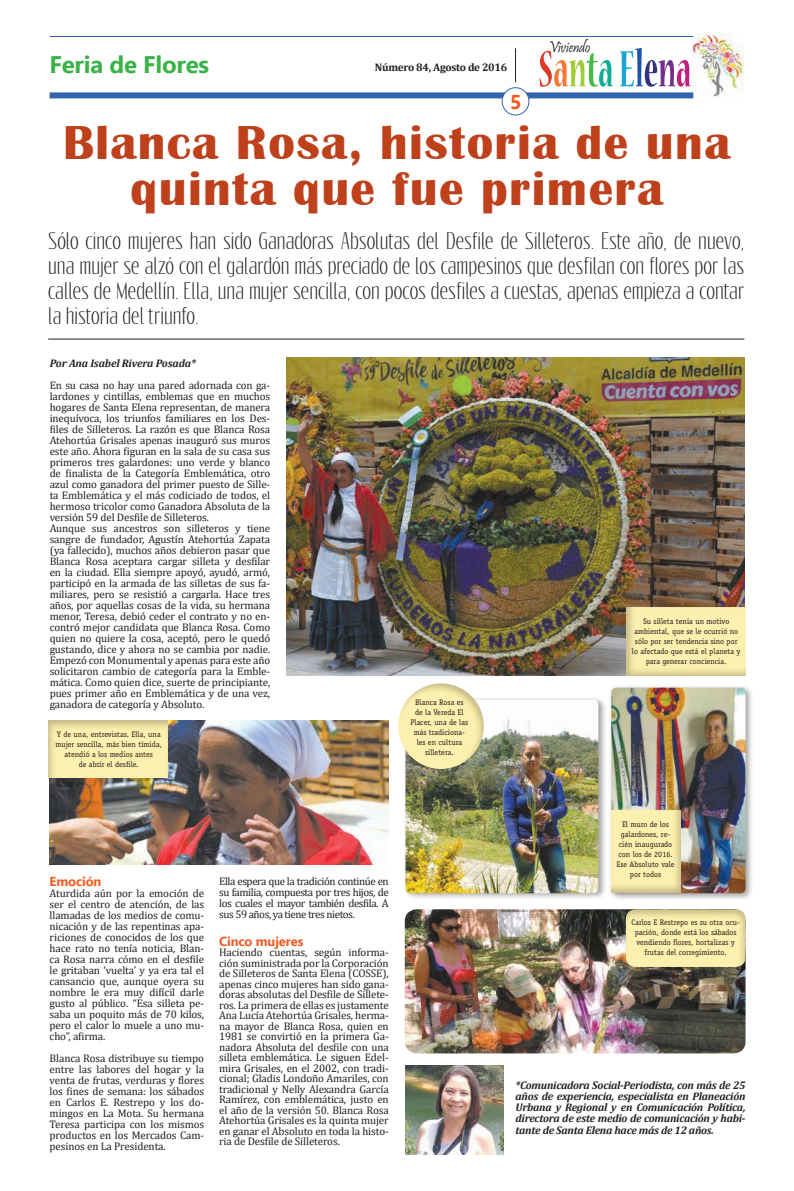
<style>
.page{position:relative;width:794px;height:1191px;background:#fff}
.page>*{position:absolute;margin:0;border:0;box-sizing:border-box;transform-origin:0 0}
.t1{font:700 49px/46px "Britannic";letter-spacing:.03em;color:#be411c;text-align:center}
.t2{font:700 24px "Ebrima";letter-spacing:-.01em;color:#3ab247}
.t3{font:21px/25px "Reswysokr";color:#241f1f;text-align:justify}
.t4{font:700 20px "Ebrima";color:#f45a21}
.t5{font:16.3px "Pristina";color:#241f1f;scale:.9 1}
.t6{font:700 13px "Ebrima";letter-spacing:-.01em;color:#f45a21}
.t7{font:11px/11px "Cambria";letter-spacing:-.01em;color:#241f1f;text-align:justify}
.t8{font:italic 700 11px/11px "Cambria";letter-spacing:-.02em;color:#241f1f;text-align:justify}
.t9{font:700 11px "Cambria";letter-spacing:-.025em;color:#241f1f}
.t10{font:8px/10px "Officina Serif Std";color:#241f1f;text-align:center}
</style>
<div class="page">
<img style="left:691px;top:33px;width:52px;height:64px">
<svg style="left:539px;top:51px;width:73px;height:36px"></svg>
<svg style="left:620px;top:48px;width:70px;height:39px"></svg>
<div style="left:50px;top:92px;width:643px;height:6px;background:#3364b0"></div>
<hr style="left:515px;top:48px;width:1px;height:34px;background:#241f1f">
<hr style="left:50px;top:36px;width:643px;height:1px;background:#3364b0">
<div style="left:502px;top:88px;width:27px;height:27px;background:#fff;border-radius:50%"></div>
<div style="left:501px;top:87px;width:28px;height:28px;border:1px solid #3364b0;border-radius:50%"></div>
<div style="left:403px;top:696px;width:204px;height:204px;background:#241f1f;opacity:.41"></div>
<img style="left:405px;top:700px;width:193px;height:193px">
<img style="left:405px;top:1065px;width:98px;height:90px">
<img style="left:287px;top:357px;width:457px;height:318px">
<hr style="left:48px;top:338px;width:696px;height:1px;background:#241f1f">
<img style="left:50px;top:720px;width:339px;height:145px">
<img style="left:405px;top:909px;width:340px;height:144px">
<div style="left:609px;top:684px;width:145px;height:216px;background:#241f1f;opacity:.41"></div>
<img style="left:611px;top:687px;width:134px;height:206px">
<div style="left:625px;top:607px;width:122px;height:70px;background:#241f1f;opacity:.25"></div>
<div style="left:611px;top:809px;width:71px;height:85px;background:#241f1f;opacity:.25"></div>
<div style="left:47px;top:718px;width:122px;height:60px;background:#241f1f;opacity:.25"></div>
<div style="left:624px;top:907px;width:122px;height:60px;background:#241f1f;opacity:.25"></div>
<div style="left:396px;top:681px;width:88px;height:88px;background:#241f1f;opacity:.25"></div>
<h2 class="t2" style="left:50px;top:47px;width:161px">Feria de Flores</h2>
<p class="t9" style="left:375px;top:59px;width:134px">Número 84, Agosto de 2016</p>
<h3 class="t4" style="left:510px;top:87px;width:13px">5</h3>
<h3 class="t5" style="left:548px;top:38px;width:48px">Viviendo</h3>
<h1 class="t1" style="left:63px;top:120px;width:668px">Blanca Rosa, historia de una quinta que fue primera</h1>
<p class="t3" style="left:48px;top:228px;width:697px">Sólo cinco mujeres han sido Ganadoras Absolutas del Desfile de Silleteros. Este año, de nuevo, una mujer se alzó con el galardón más preciado de los campesinos que desfilan con flores por las calles de Medellín. Ella, una mujer sencilla, con pocos desfiles a cuestas, apenas empieza a contar la historia del triunfo.</p>
<p class="t8" style="left:50px;top:358px;width:148px">Por Ana Isabel Rivera Posada*</p>
<p class="t7" style="left:50px;top:380px;width:222px;text-align:left">En su casa no hay una pared adornada con ga&shy;lardones y cintillas, emblemas que en muchos hogares de Santa Elena representan, de manera inequívoca, los triunfos familiares en los Des&shy;files de Silleteros. La razón es que Blanca Rosa Atehortúa Grisales apenas inauguró sus muros este año. Ahora figuran en la sala de su casa sus primeros tres galardones: uno verde y blanco de finalista de la Categoría Emblemática, otro azul como ganadora del primer puesto de Sille&shy;ta Emblemática y el más codiciado de todos, el hermoso tricolor como Ganadora Absoluta de la versión 59 del Desfile de Silleteros.<br>Aunque sus ancestros son silleteros y tiene sangre de fundador, Agustín Atehortúa Zapata (ya fallecido), muchos años debieron pasar que Blanca Rosa aceptara cargar silleta y desfilar en la ciudad. Ella siempre apoyó, ayudó, armó, participó en la armada de las silletas de sus fa&shy;miliares, pero se resistió a cargarla. Hace tres años, por aquellas cosas de la vida, su hermana menor, Teresa, debió ceder el contrato y no en&shy;contró mejor candidata que Blanca Rosa. Como quien no quiere la cosa, aceptó, pero le quedó gustando, dice y ahora no se cambia por nadie.<br>Empezó con Monumental y apenas para este año solicitaron cambio de categoría para la Emble&shy;mática. Como quien dice, suerte de principiante, pues primer año en Emblemática y de una vez, ganadora de categoría y Absoluto.</p>
<p class="t10" style="left:55px;top:729px;width:108px">Y de una, entrevistas. Ella, una mujer sencilla, más bien tímida, atendió a los medios antes<br>de abrir el desfile.</p>
<p class="t10" style="left:410px;top:697px;width:59px">Blanca Rosa es de la Vereda El<br>Placer, una de las más tradiciona&shy;les en cultura silletera.</p>
<p class="t6" style="left:50px;top:871px;width:53px">Emoción</p>
<p class="t7" style="left:50px;top:887px;width:156px">Aturdida aún por la emoción de ser el centro de atención, de las llamadas de los medios de comu&shy;nicación y de las repentinas apa&shy;riciones de conocidos de los que hace rato no tenía noticia, Blan&shy;ca Rosa narra cómo en el desfile le gritaban ‘vuelta’ y ya era tal el cansancio que, aunque oyera su nombre le era muy difícil darle gusto al público. “Esa silleta pe&shy;saba un poquito más de 70 kilos, pero el calor lo muele a uno mu&shy;cho”, afirma.</p>
<p class="t7" style="left:50px;top:1052px;width:156px">Blanca Rosa distribuye su tiempo entre las labores del hogar y la venta de frutas, verduras y flores los fines de semana: los sábados en Carlos E. Restrepo y los do&shy;mingos en La Mota. Su hermana Teresa participa con los mismos productos en los Mercados Cam&shy;pesinos en La Presidenta.</p>
<p class="t7" style="left:219px;top:875px;width:171px">Ella espera que la tradición continúe en su familia, compuesta por tres hijos, de los cuales el mayor también desfila. A sus 59 años, ya tiene tres nietos.</p>
<p class="t6" style="left:219px;top:931px;width:86px">Cinco mujeres</p>
<p class="t7" style="left:219px;top:947px;width:171px;line-height:10.5px">Haciendo cuentas, según informa&shy;ción suministrada por la Corporación de Silleteros de Santa Elena (COSSE), apenas cinco mujeres han sido gana&shy;doras absolutas del Desfile de Sillete&shy;ros. La primera de ellas es justamente Ana Lucía Atehortúa Grisales, herma&shy;na mayor de Blanca Rosa, quien en 1981 se convirtió en la primera Ga&shy;nadora Absoluta del desfile con una silleta emblemática. Le siguen Edel&shy;mira Grisales, en el 2002, con tradi&shy;cional; Gladis Londoño Amariles, con tradicional y Nelly Alexandra García Ramírez, con emblemática, justo en el año de la versión 50. Blanca Rosa Atehortúa Grisales es la quinta mujer en ganar el Absoluto en toda la histo&shy;ria de Desfile de Silleteros.</p>
<p class="t10" style="left:632px;top:616px;width:110px">Su silleta tenía un motivo ambiental, que se le ocurrió no sólo por ser tendencia sino por lo afectado que está el planeta y para generar conciencia.</p>
<p class="t10" style="left:616px;top:819px;width:59px">El muro de los galardones, re&shy;cién inaugurado con los de 2016.<br>Ese Absoluto vale por todos</p>
<p class="t10" style="left:631px;top:917px;width:110px">Carlos E Restrepo es su otra ocu&shy;pación, donde está los sábados vendiendo flores, hortalizas y frutas del corregimiento.</p>
<p class="t8" style="left:515px;top:1079px;width:231px">*Comunicadora Social-Periodista, con más de 25 años de experiencia, especialista en Planeación Urbana y Regional y en Comunicación Política, directora de este medio de comunicación y habi-</p>
<p class="t8" style="left:515px;top:1124px;width:200px">tante de Santa Elena hace más de 12 años.</p>
</div>
